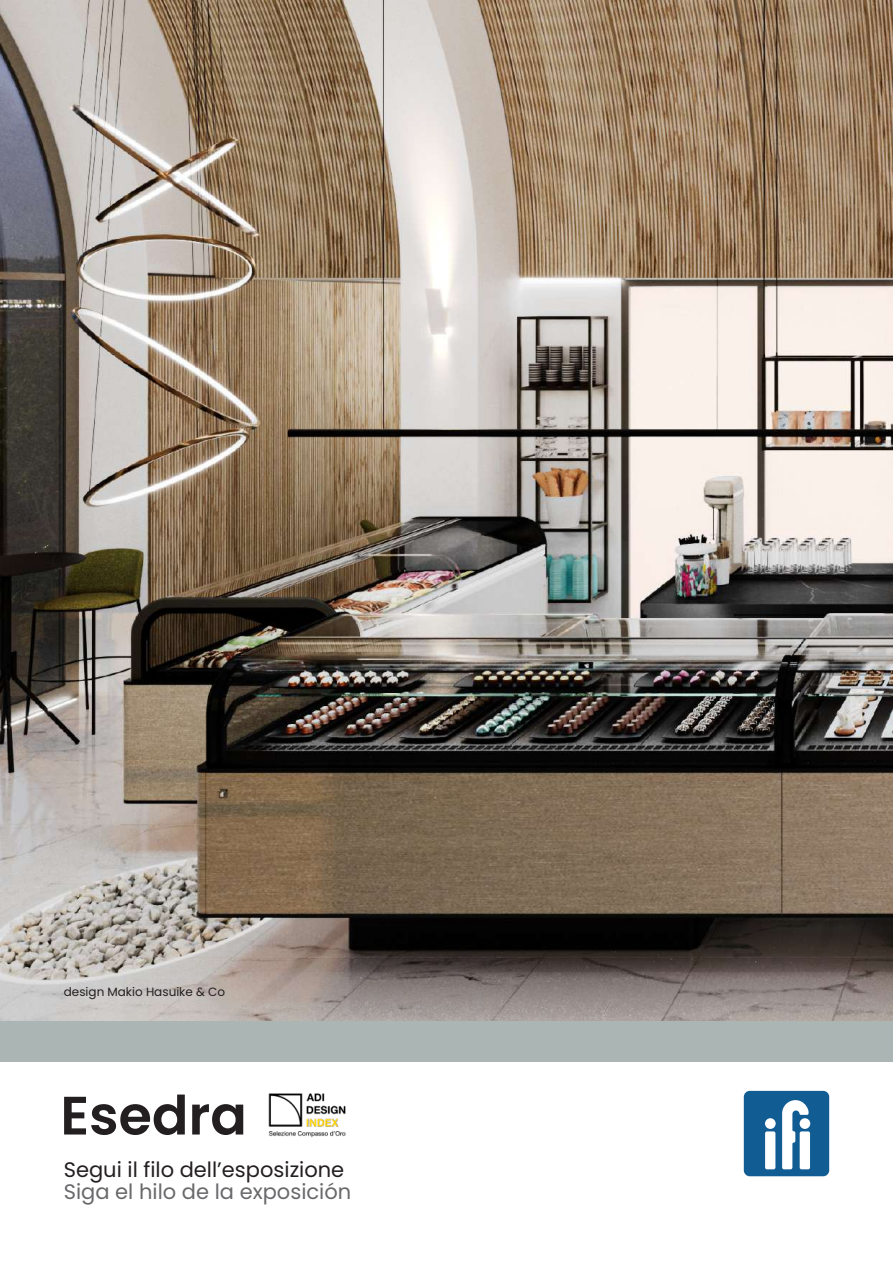
<style>
.page{position:relative;width:893px;height:1263px;background:#fff}
.page>*{position:absolute;margin:0;border:0;box-sizing:border-box;transform-origin:0 0}
.t1{font:600 54px "Poppins";color:#231f20}
.t2{font:21px "Poppins";color:#231f20}
.t3{font:21px "Poppins";color:#69696c}
.t4{font:12px "Poppins";color:#231f20}
</style>
<div class="page">
<div style="left:0;top:1005px;width:893px;height:56px;background:#aab5b4"></div>
<img style="left:0;top:0;width:893px;height:1020px">
<div style="left:744px;top:1091px;width:85px;height:85px;background:#105c93;border-radius:6px"></div>
<div style="left:765px;top:1131px;width:10px;height:38px;background:#fff;border-radius:2px"></div>
<div style="left:765px;top:1118px;width:11px;height:11px;background:#fff;border-radius:50%"></div>
<div style="left:800px;top:1131px;width:10px;height:38px;background:#fff;border-radius:2px"></div>
<svg style="left:782px;top:1100px;width:27px;height:69px"></svg>
<img style="left:268px;top:1093px;width:78px;height:44px">
<p class="t4" style="left:64px;top:985px;width:163px">design Makio Hasuike &amp; Co</p>
<h1 class="t1" style="left:60px;top:1084px;width:188px">Esedra</h1>
<p class="t2" style="left:64px;top:1157px;width:282px">Segui il filo dell’esposizione</p>
<p class="t3" style="left:64px;top:1180px;width:289px">Siga el hilo de la exposición</p>
</div>
